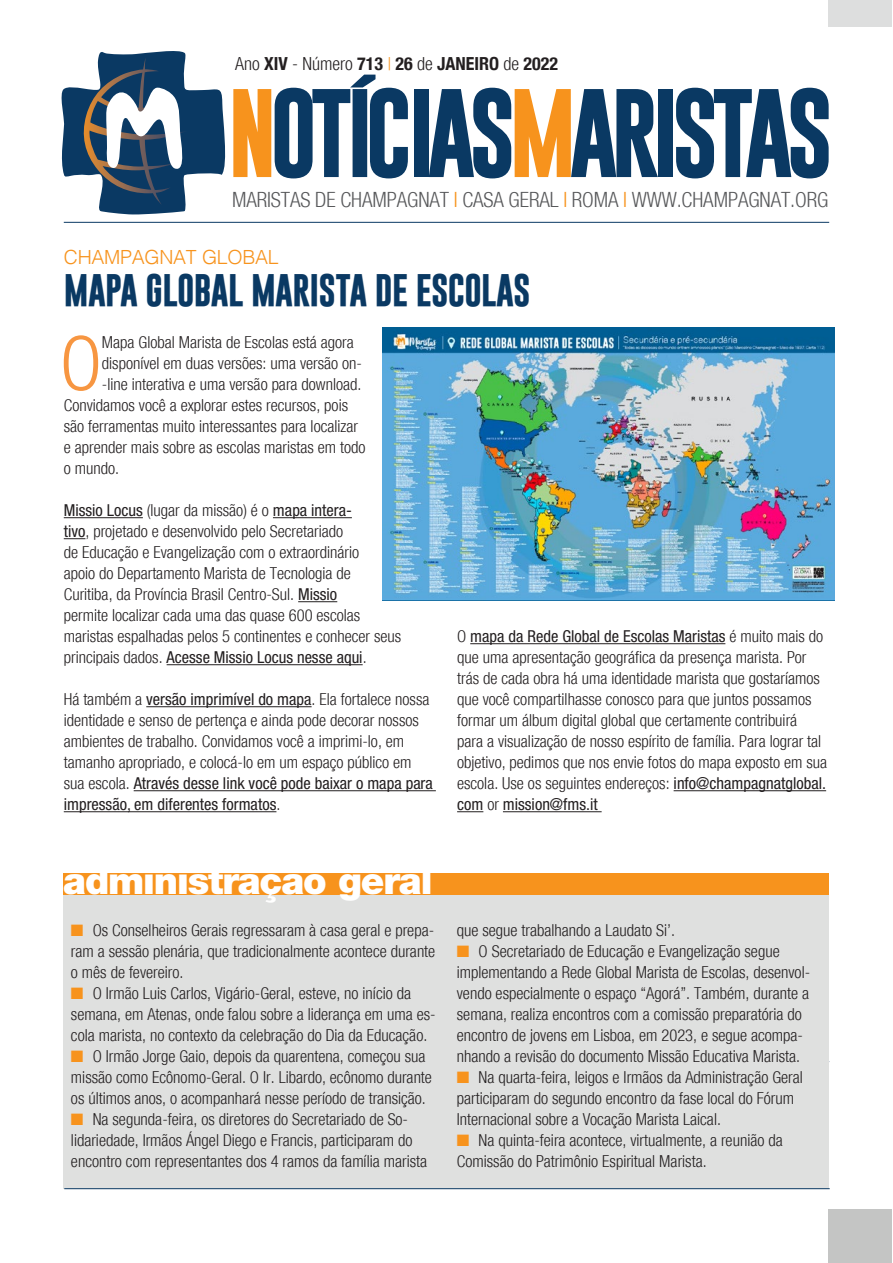
<style>
.page{position:relative;width:893px;height:1263px;background:#fff}
.page>*{position:absolute;margin:0;border:0;box-sizing:border-box;transform-origin:0 0}
.t1{font:700 90px "Gobold";letter-spacing:-.08em;color:#0a3963}
.Testo_normal{font:300 condensed 75.3px "Helvetica Neue";color:#f79641}
.Titolo{font:900 37.5px "Helvetica Neue";letter-spacing:-.03em;color:#fff}
.Titolo-2{font:700 33px "Gobold";letter-spacing:-.02em;color:#0a3963}
.t2{font:300 condensed 21px "Helvetica Neue";letter-spacing:-.005em;color:#57585a}
.sommario{font:300 19.5px "Helvetica";letter-spacing:-.015em;color:#f7931d}
.t3{font:700 condensed 18px "Helvetica Neue";color:#231f20}
.Testo_normal-2{font:300 condensed 16.5px/21px "Helvetica Neue";color:#231f20}
.s1{font-weight:300}
.s2{font-weight:300;color:#f7931d}
.s3{color:#f7931d}
.s4{font-weight:400}
</style>
<div class="page">
<hr style="left:64px;top:222px;width:765px;height:1px;background:#0a3963">
<svg style="left:61px;top:51px;width:165px;height:164px"></svg>
<div style="left:828px;top:1209px;width:64px;height:54px;background:#c4c5c4"></div>
<div style="left:828px;top:0;width:64px;height:27px;background:#dddede"></div>
<div style="left:64px;top:894px;width:765px;height:295px;background:#dfe0df"></div>
<div style="left:64px;top:873px;width:765px;height:21px;background:#f7931d"></div>
<hr style="left:64px;top:1188px;width:766px;height:1px;background:#0a3963">
<hr style="left:64px;top:517px;width:79px;height:1px;background:#231f20">
<hr style="left:273px;top:517px;width:79px;height:1px;background:#231f20">
<svg style="left:64px;top:538px;width:21px;height:1px"></svg>
<hr style="left:298px;top:601px;width:39px;height:1px;background:#231f20">
<hr style="left:167px;top:664px;width:196px;height:1px;background:#231f20">
<hr style="left:146px;top:706px;width:166px;height:1px;background:#231f20">
<hr style="left:134px;top:790px;width:302px;height:1px;background:#231f20">
<hr style="left:64px;top:811px;width:212px;height:1px;background:#231f20">
<hr style="left:470px;top:643px;width:255px;height:1px;background:#231f20">
<hr style="left:674px;top:790px;width:152px;height:1px;background:#231f20">
<svg style="left:457px;top:811px;width:26px;height:1px"></svg>
<hr style="left:503px;top:811px;width:99px;height:1px;background:#231f20">
<img style="left:383px;top:327px;width:451px;height:274px">
<p class="t3" style="left:235px;top:49px;width:324px"><span class="s1">Ano</span> XIV <span class="s1">- Número</span> 713 <span class="s2">|</span> 26 <span class="s1">de</span> JANEIRO <span class="s1">de</span> 2022</p>
<h1 class="t1" style="left:228px;top:74px;width:607px"><span class="s3">N</span>OTÍCIAS<span class="s3">M</span>ARISTAS</h1>
<p class="t2" style="left:232px;top:188px;width:598px">MARISTAS DE CHAMPAGNAT <span class="s3">I</span> CASA GERAL <span class="s3">I</span> ROMA <span class="s3">I</span> WWW.CHAMPAGNAT.ORG</p>
<p class="sommario" style="left:64px;top:240px;width:216px">CHAMPAGNAT GLOBAL</p>
<p class="Titolo-2" style="left:64px;top:269px;width:468px">MAPA GLOBAL MARISTA DE ESCOLAS</p>
<p class="Testo_normal" style="left:60px;top:320px;width:43px">O</p>
<p class="Testo_normal-2" style="left:102px;top:332px;width:253px">Mapa Global Marista de Escolas está agora</p>
<p class="Testo_normal-2" style="left:102px;top:353px;width:262px">disponível em duas versões: uma versão on-</p>
<p class="Testo_normal-2" style="left:102px;top:374px;width:261px">-line interativa e uma versão para download.</p>
<p class="Testo_normal-2" style="left:64px;top:395px;width:286px">Convidamos você a explorar estes recursos, pois</p>
<p class="Testo_normal-2" style="left:64px;top:416px;width:296px">são ferramentas muito interessantes para localizar</p>
<p class="Testo_normal-2" style="left:64px;top:437px;width:303px">e aprender mais sobre as escolas maristas em todo</p>
<p class="Testo_normal-2" style="left:64px;top:458px;width:57px">o mundo.</p>
<p class="Testo_normal-2" style="left:64px;top:500px;width:339px"><span class="s4">Missio Locus</span> (lugar da missão) é o <span class="s4">mapa intera-<br>tivo</span>, projetado e desenvolvido pelo Secretariado<br>de Educação e Evangelização com o extraordinário<br>apoio do Departamento Marista de Tecnologia de Curitiba, da Província Brasil Centro-Sul. <span class="s4">Missio<br></span>permite localizar cada uma das quase 600 escolas maristas espalhadas pelos 5 continentes e conhecer seus principais dados. <span class="s4">Acesse Missio Locus nesse aqui</span>.</p>
<p class="Testo_normal-2" style="left:64px;top:689px;width:371px">Há também a <span class="s4">versão imprimível do mapa</span>. Ela fortalece nossa identidade e senso de pertença e ainda pode decorar nossos ambientes de trabalho. Convidamos você a imprimi-lo, em tamanho apropriado, e colocá-lo em um espaço público em sua escola. <span class="s4">Através desse link você pode baixar o mapa para impressão, em diferentes formatos</span>.</p>
<p class="Titolo" style="left:63px;top:858px;width:371px">administração geral</p>
<p class="Testo_normal-2" style="left:71px;top:920px;width:366px;text-align:justify"><span class="s3">■</span> Os Conselheiros Gerais regressaram à casa geral e prepa&shy;ram a sessão plenária, que tradicionalmente acontece durante o mês de fevereiro.</p>
<p class="Testo_normal-2" style="left:71px;top:983px;width:366px"><span class="s3">■</span> O Irmão Luis Carlos, Vigário-Geral, esteve, no início da semana, em Atenas, onde falou sobre a liderança em uma es&shy;cola marista, no contexto da celebração do Dia da Educação.</p>
<p class="Testo_normal-2" style="left:71px;top:1046px;width:362px"><span class="s3">■</span> O Irmão Jorge Gaio, depois da quarentena, começou sua missão como Ecônomo-Geral. O Ir. Libardo, ecônomo durante os últimos anos, o acompanhará nesse período de transição.</p>
<p class="Testo_normal-2" style="left:71px;top:1109px;width:358px"><span class="s3">■</span> Na segunda-feira, os diretores do Secretariado de So&shy;lidariedade, Irmãos Ángel Diego e Francis, participaram do encontro com representantes dos 4 ramos da família marista</p>
<p class="Testo_normal-2" style="left:457px;top:626px;width:372px">O <span class="s4">mapa da Rede Global de Escolas Maristas</span> é muito mais do que uma apresentação geográfica da presença marista. Por trás de cada obra há uma identidade marista que gostaríamos que você compartilhasse conosco para que juntos possamos formar um álbum digital global que certamente contribuirá para a visualização de nosso espírito de família. Para lograr tal objetivo, pedimos que nos envie fotos do mapa exposto em sua escola. Use os seguintes endereços: <span class="s4">info@champagnatglobal. com</span> or <span class="s4">mission@fms.it</span></p>
<p class="Testo_normal-2" style="left:457px;top:920px;width:220px">que segue trabalhando a Laudato Si’.</p>
<p class="Testo_normal-2" style="left:457px;top:941px;width:355px"><span class="s3">■</span> O Secretariado de Educação e Evangelização segue implementando a Rede Global Marista de Escolas, desenvol&shy;vendo especialmente o espaço “Agorá”. Também, durante a semana, realiza encontros com a comissão preparatória do encontro de jovens em Lisboa, em 2023, e segue acompa&shy;nhando a revisão do documento Missão Educativa Marista.</p>
<p class="Testo_normal-2" style="left:457px;top:1067px;width:348px"><span class="s3">■</span> Na quarta-feira, leigos e Irmãos da Administração Geral participaram do segundo encontro da fase local do Fórum<br>Internacional sobre a Vocação Marista Laical.</p>
<p class="Testo_normal-2" style="left:457px;top:1130px;width:327px"><span class="s3">■</span> Na quinta-feira acontece, virtualmente, a reunião da<br>Comissão do Patrimônio Espiritual Marista.</p>
</div>
